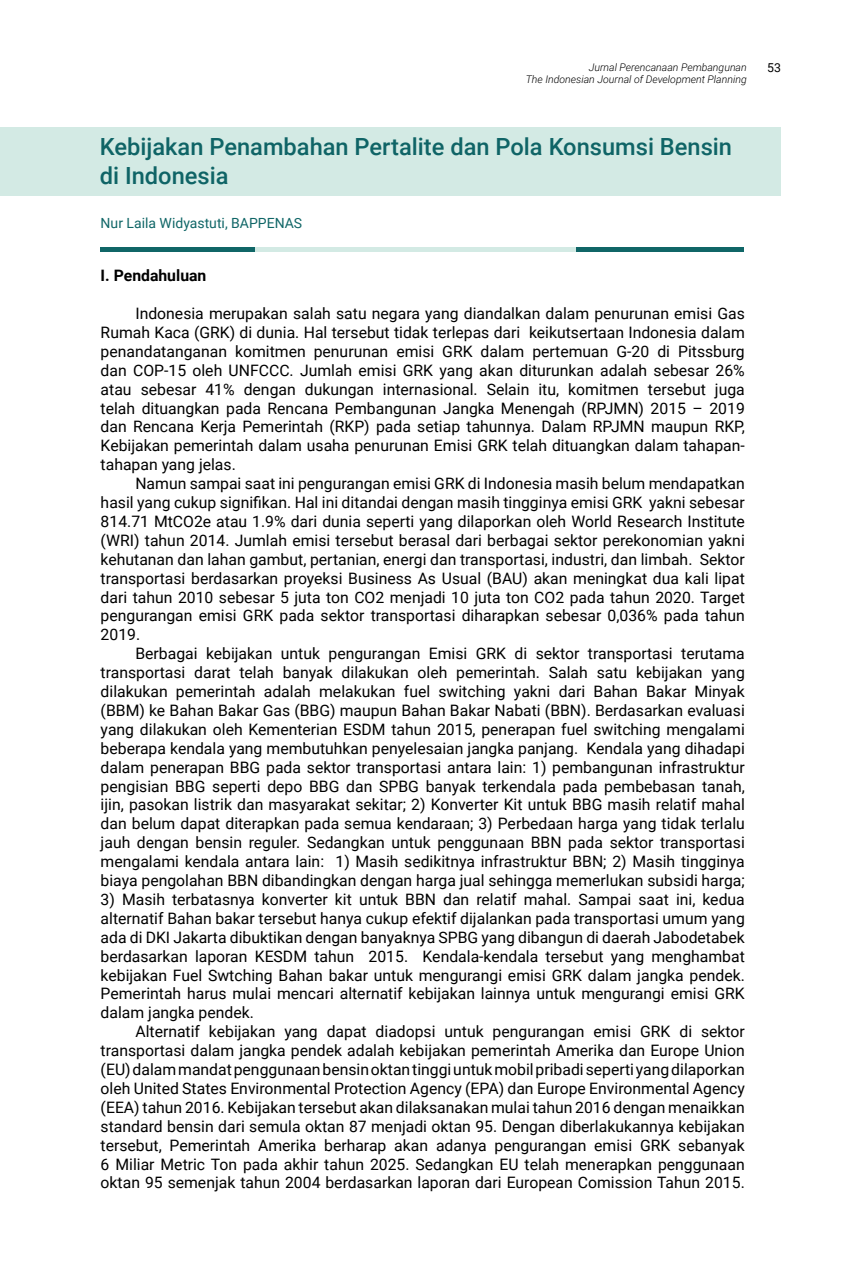
<style>
.page{position:relative;width:844px;height:1265px;background:#fff}
.page>*{position:absolute;margin:0;border:0;box-sizing:border-box;transform-origin:0 0}
.t1{font:500 23.62px/28.3px "Roboto";color:#0f6466}
.t2{font:15.75px/18.9px "Roboto";color:#000;text-align:justify}
.t3{font:700 15.75px "Roboto";color:#000}
.t4{font:14px "Roboto";color:#106667}
.t5{font:12.25px "Roboto";color:#000}
.t6{font:italic 300 10.5px/12.6px "Roboto";color:#000;text-align:right}
</style>
<div class="page">
<div style="left:0;top:127px;width:780px;height:68px;background:#d3eae4"></div>
<div style="left:101px;top:247px;width:642px;height:5px;background:#106667"></div>
<div style="left:255px;top:247px;width:321px;height:5px;background:#d3eae4"></div>
<p class="t6" style="left:525px;top:60px;width:222px">Jurnal Perencanaan Pembangunan<br>The Indonesian Journal of Development Planning</p>
<p class="t5" style="left:767px;top:59px;width:15px">53</p>
<h1 class="t1" style="left:100px;top:132px;width:633px">Kebijakan Penambahan Pertalite dan Pola Konsumsi Bensin di Indonesia</h1>
<p class="t4" style="left:101px;top:213px;width:203px">Nur Laila Widyastuti, BAPPENAS</p>
<p class="t3" style="left:101px;top:265px;width:107px">I. Pendahuluan</p>
<p class="t2" style="left:101px;top:303px;width:645px;text-indent:35px">Indonesia merupakan salah satu negara yang diandalkan dalam penurunan emisi Gas Rumah Kaca (GRK) di dunia. Hal tersebut tidak terlepas dari keikutsertaan Indonesia dalam penandatanganan komitmen penurunan emisi GRK dalam pertemuan G-20 di Pitssburg dan COP-15 oleh UNFCCC. Jumlah emisi GRK yang akan diturunkan adalah sebesar 26% atau sebesar 41% dengan dukungan internasional. Selain itu, komitmen tersebut juga telah dituangkan pada Rencana Pembangunan Jangka Menengah (RPJMN) 2015 – 2019 dan Rencana Kerja Pemerintah (RKP) pada setiap tahunnya. Dalam RPJMN maupun RKP, Kebijakan pemerintah dalam usaha penurunan Emisi GRK telah dituangkan dalam tahapan&shy;tahapan yang jelas.</p>
<p class="t2" style="left:101px;top:474px;width:645px;text-indent:35px">Namun sampai saat ini pengurangan emisi GRK di Indonesia masih belum mendapatkan hasil yang cukup signifikan. Hal ini ditandai dengan masih tingginya emisi GRK yakni sebesar 814.71 MtCO2e atau 1.9% dari dunia seperti yang dilaporkan oleh World Research Institute (WRI) tahun 2014. Jumlah emisi tersebut berasal dari berbagai sektor perekonomian yakni kehutanan dan lahan gambut, pertanian, energi dan transportasi, industri, dan limbah. Sektor transportasi berdasarkan proyeksi Business As Usual (BAU) akan meningkat dua kali lipat dari tahun 2010 sebesar 5 juta ton CO2 menjadi 10 juta ton CO2 pada tahun 2020. Target pengurangan emisi GRK pada sektor transportasi diharapkan sebesar 0,036% pada tahun 2019.</p>
<p class="t2" style="left:101px;top:644px;width:645px;text-indent:35px">Berbagai kebijakan untuk pengurangan Emisi GRK di sektor transportasi terutama transportasi darat telah banyak dilakukan oleh pemerintah. Salah satu kebijakan yang dilakukan pemerintah adalah melakukan fuel switching yakni dari Bahan Bakar Minyak (BBM) ke Bahan Bakar Gas (BBG) maupun Bahan Bakar Nabati (BBN). Berdasarkan evaluasi yang dilakukan oleh Kementerian ESDM tahun 2015, penerapan fuel switching mengalami beberapa kendala yang membutuhkan penyelesaian jangka panjang. Kendala yang dihadapi dalam penerapan BBG pada sektor transportasi antara lain: 1) pembangunan infrastruktur pengisian BBG seperti depo BBG dan SPBG banyak terkendala pada pembebasan tanah, ijin, pasokan listrik dan masyarakat sekitar; 2) Konverter Kit untuk BBG masih relatif mahal dan belum dapat diterapkan pada semua kendaraan; 3) Perbedaan harga yang tidak terlalu jauh dengan bensin reguler. Sedangkan untuk penggunaan BBN pada sektor transportasi mengalami kendala antara lain: 1) Masih sedikitnya infrastruktur BBN; 2) Masih tingginya biaya pengolahan BBN dibandingkan dengan harga jual sehingga memerlukan subsidi harga;</p>
<p class="t2" style="left:101px;top:889px;width:645px">3) Masih terbatasnya konverter kit untuk BBN dan relatif mahal. Sampai saat ini, kedua alternatif Bahan bakar tersebut hanya cukup efektif dijalankan pada transportasi umum yang ada di DKI Jakarta dibuktikan dengan banyaknya SPBG yang dibangun di daerah Jabodetabek berdasarkan laporan KESDM tahun 2015. Kendala-kendala tersebut yang menghambat kebijakan Fuel Swtching Bahan bakar untuk mengurangi emisi GRK dalam jangka pendek.<br>Pemerintah harus mulai mencari alternatif kebijakan lainnya untuk mengurangi emisi GRK dalam jangka pendek.</p>
<p class="t2" style="left:101px;top:1022px;width:645px;text-indent:35px">Alternatif kebijakan yang dapat diadopsi untuk pengurangan emisi GRK di sektor transportasi dalam jangka pendek adalah kebijakan pemerintah Amerika dan Europe Union (EU) dalam mandat penggunaan bensin oktan tinggi untuk mobil pribadi seperti yang dilaporkan oleh United States Environmental Protection Agency (EPA) dan Europe Environmental Agency (EEA) tahun 2016. Kebijakan tersebut akan dilaksanakan mulai tahun 2016 dengan menaikkan standard bensin dari semula oktan 87 menjadi oktan 95. Dengan diberlakukannya kebijakan tersebut, Pemerintah Amerika berharap akan adanya pengurangan emisi GRK sebanyak 6 Miliar Metric Ton pada akhir tahun 2025. Sedangkan EU telah menerapkan penggunaan oktan 95 semenjak tahun 2004 berdasarkan laporan dari European Comission Tahun 2015.</p>
</div>
